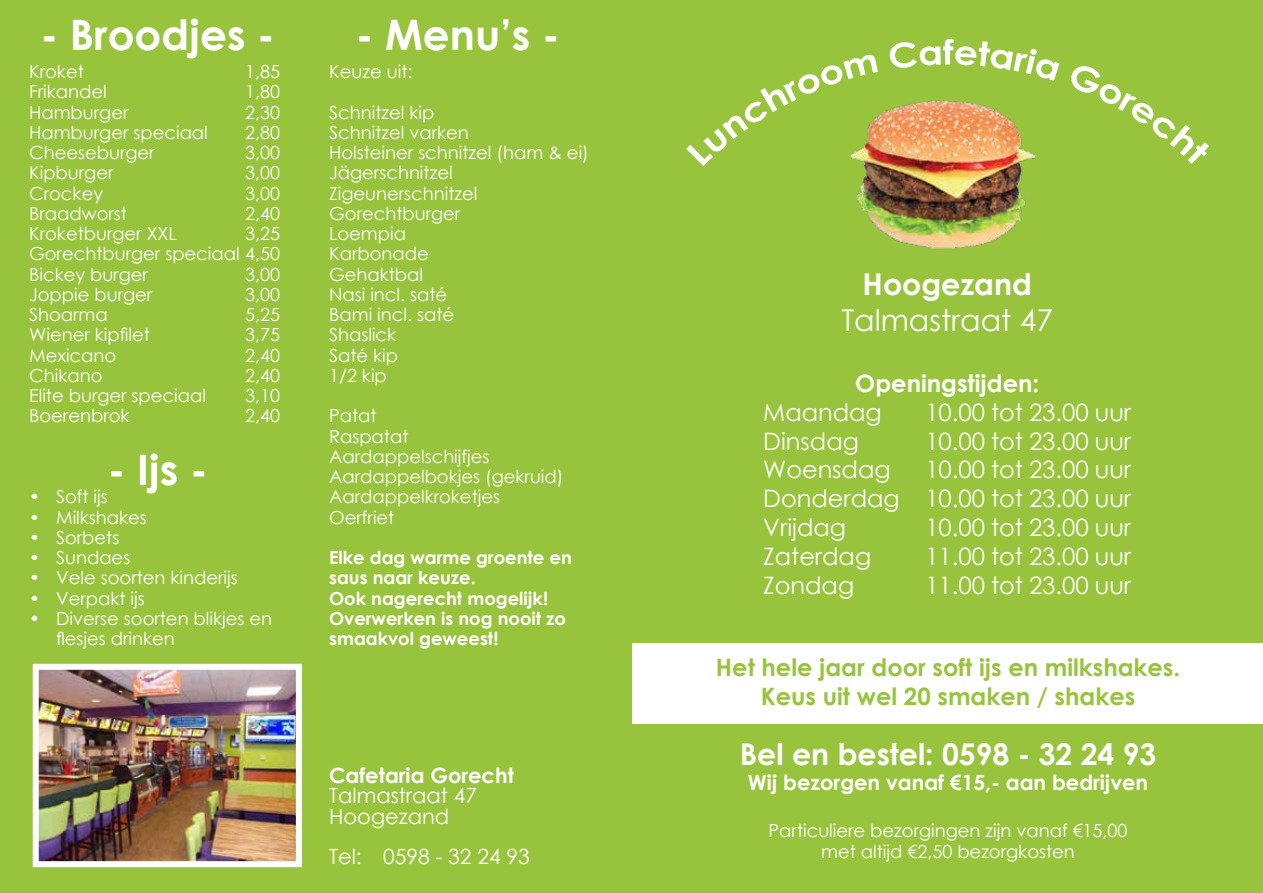
<style>
.page{position:relative;width:1263px;height:893px;background:#98c43d}
.page>*{position:absolute;margin:0;border:0;box-sizing:border-box;transform-origin:0 0}
.t1{font:700 42px "Century Gothic";color:#fff}
.t2{font:700 30px "Century Gothic";color:#fff}
.t3{font:30px "Century Gothic";color:#fff}
.t4{font:24px/28.8px "Century Gothic";color:#fff;text-align:justify}
.t5{font:700 24px/28.8px "Century Gothic";color:#98c43d;text-align:center}
.t6{font:700 24px "Century Gothic";color:#fff}
.t7{font:700 21px "Century Gothic";color:#fff}
.t8{font:21px/20.2px "Century Gothic";color:#fff}
.t9{font:18px/20.2px "Century Gothic";color:#fff}
.t10{font:700 18px/20.2px "Century Gothic";color:#fff}
</style>
<div class="page">
<svg style="left:686px;top:55px;width:192px;height:111px"></svg>
<svg style="left:889px;top:39px;width:170px;height:42px"></svg>
<svg style="left:1071px;top:66px;width:138px;height:98px"></svg>
<div style="left:632px;top:643px;width:631px;height:81px;background:#fff"></div>
<img style="left:40px;top:671px;width:255px;height:189px">
<div style="left:33px;top:664px;width:269px;height:203px;border:6px solid #fff"></div>
<img style="left:840px;top:86px;width:197px;height:163px">
<h1 class="t1" style="left:41px;top:2px;width:236px">- Broodjes -</h1>
<p class="t9" style="left:29px;top:61px;width:56px">Kroket</p>
<p class="t9" style="left:245px;top:61px;width:36px">1,85</p>
<p class="t9" style="left:29px;top:81px;width:79px">Frikandel</p>
<p class="t9" style="left:245px;top:81px;width:36px">1,80</p>
<p class="t9" style="left:29px;top:102px;width:101px">Hamburger</p>
<p class="t9" style="left:245px;top:102px;width:36px">2,30</p>
<p class="t9" style="left:29px;top:122px;width:180px">Hamburger speciaal</p>
<p class="t9" style="left:245px;top:122px;width:36px">2,80</p>
<p class="t9" style="left:29px;top:142px;width:127px">Cheeseburger</p>
<p class="t9" style="left:245px;top:142px;width:36px">3,00</p>
<p class="t9" style="left:29px;top:162px;width:86px">Kipburger</p>
<p class="t9" style="left:245px;top:162px;width:36px">3,00</p>
<p class="t9" style="left:29px;top:183px;width:75px">Crockey</p>
<p class="t9" style="left:245px;top:183px;width:36px">3,00</p>
<p class="t9" style="left:29px;top:203px;width:99px">Braadworst</p>
<p class="t9" style="left:245px;top:203px;width:36px">2,40</p>
<p class="t9" style="left:29px;top:223px;width:149px">Kroketburger XXL</p>
<p class="t9" style="left:29px;top:223px;width:252px;text-align:justify;text-indent:216px">3,25<br>Gorechtburger speciaal 4,50<br>Bickey burger</p>
<p class="t9" style="left:245px;top:264px;width:36px">3,00</p>
<p class="t9" style="left:29px;top:284px;width:125px">Joppie burger</p>
<p class="t9" style="left:245px;top:284px;width:36px">3,00</p>
<p class="t9" style="left:29px;top:304px;width:80px">Shoarma</p>
<p class="t9" style="left:245px;top:304px;width:36px">5,25</p>
<p class="t9" style="left:29px;top:324px;width:122px">Wiener kipfilet</p>
<p class="t9" style="left:245px;top:324px;width:36px">3,75</p>
<p class="t9" style="left:29px;top:345px;width:89px">Mexicano</p>
<p class="t9" style="left:245px;top:345px;width:36px">2,40</p>
<p class="t9" style="left:29px;top:365px;width:75px">Chikano</p>
<p class="t9" style="left:245px;top:365px;width:36px">2,40</p>
<p class="t9" style="left:29px;top:385px;width:178px">Elite burger speciaal</p>
<p class="t9" style="left:245px;top:385px;width:36px">3,10</p>
<p class="t9" style="left:29px;top:405px;width:102px">Boerenbrok</p>
<p class="t9" style="left:245px;top:405px;width:36px">2,40</p>
<h1 class="t1" style="left:108px;top:438px;width:101px">- Ijs -</h1>
<p class="t9" style="left:29px;top:486px;width:80px">• Soft ijs</p>
<p class="t9" style="left:29px;top:507px;width:119px">• Milkshakes</p>
<p class="t9" style="left:29px;top:527px;width:92px">• Sorbets</p>
<p class="t9" style="left:29px;top:547px;width:103px">• Sundaes</p>
<p class="t9" style="left:29px;top:567px;width:210px">• Vele soorten kinderijs</p>
<p class="t9" style="left:29px;top:588px;width:117px">• Verpakt ijs</p>
<p class="t9" style="left:56px;top:608px;width:218px;text-indent:-27px">• Diverse soorten blikjes en flesjes drinken</p>
<h1 class="t1" style="left:356px;top:2px;width:206px">- Menu’s -</h1>
<p class="t9" style="left:329px;top:61px;width:85px">Keuze uit:</p>
<p class="t9" style="left:329px;top:102px;width:261px">Schnitzel kip<br>Schnitzel varken<br>Holsteiner schnitzel (ham &amp; ei)<br>Jägerschnitzel<br>Zigeunerschnitzel<br>Gorechtburger<br>Loempia<br>Karbonade<br>Gehaktbal<br>Nasi incl. saté<br>Bami incl. saté<br>Shaslick<br>Saté kip<br>1/2 kip</p>
<p class="t9" style="left:329px;top:405px;width:236px">Patat<br>Raspatat<br>Aardappelschijfjes<br>Aardappelbokjes (gekruid)<br>Aardappelkroketjes<br>Oerfriet</p>
<p class="t10" style="left:329px;top:547px;width:244px">Elke dag warme groente en saus naar keuze.<br>Ook nagerecht mogelijk!<br>Overwerken is nog nooit zo smaakvol geweest!</p>
<p class="t7" style="left:329px;top:759px;width:186px">Cafetaria Gorecht</p>
<p class="t8" style="left:329px;top:785px;width:150px">Talmastraat 47<br>Hoogezand</p>
<p class="t8" style="left:329px;top:846px;width:202px">Tel: 0598 - 32 24 93</p>
<h2 class="t2" style="left:863px;top:261px;width:171px">Hoogezand</h2>
<h2 class="t3" style="left:841px;top:299px;width:213px">Talmastraat 47</h2>
<h3 class="t6" style="left:855px;top:365px;width:185px">Openingstijden:</h3>
<h3 class="t4" style="left:763px;top:397px;width:120px">Maandag</h3>
<h3 class="t4" style="left:925px;top:397px;width:207px">10.00 tot 23.00 uur</h3>
<h3 class="t4" style="left:763px;top:426px;width:97px">Dinsdag</h3>
<h3 class="t4" style="left:925px;top:426px;width:207px">10.00 tot 23.00 uur</h3>
<h3 class="t4" style="left:763px;top:455px;width:129px">Woensdag</h3>
<h3 class="t4" style="left:763px;top:455px;width:369px;text-indent:162px">10.00 tot 23.00 uur Donderdag 10.00 tot 23.00 uur Vrijdag</h3>
<h3 class="t4" style="left:925px;top:513px;width:207px">10.00 tot 23.00 uur</h3>
<h3 class="t4" style="left:763px;top:541px;width:109px">Zaterdag</h3>
<h3 class="t4" style="left:925px;top:541px;width:207px">11.00 tot 23.00 uur</h3>
<h3 class="t4" style="left:763px;top:570px;width:92px">Zondag</h3>
<h3 class="t4" style="left:925px;top:570px;width:207px">11.00 tot 23.00 uur</h3>
<h3 class="t5" style="left:716px;top:652px;width:466px">Het hele jaar door soft ijs en milkshakes.<br>Keus uit wel 20 smaken / shakes</h3>
<h2 class="t2" style="left:740px;top:731px;width:418px">Bel en bestel: 0598 - 32 24 93</h2>
<p class="t7" style="left:748px;top:766px;width:402px">Wij bezorgen vanaf €15,- aan bedrijven</p>
<p class="t9" style="left:769px;top:819px;width:360px;line-height:21.6px;text-align:center">Particuliere bezorgingen zijn vanaf €15,00 met altijd €2,50 bezorgkosten</p>
</div>
